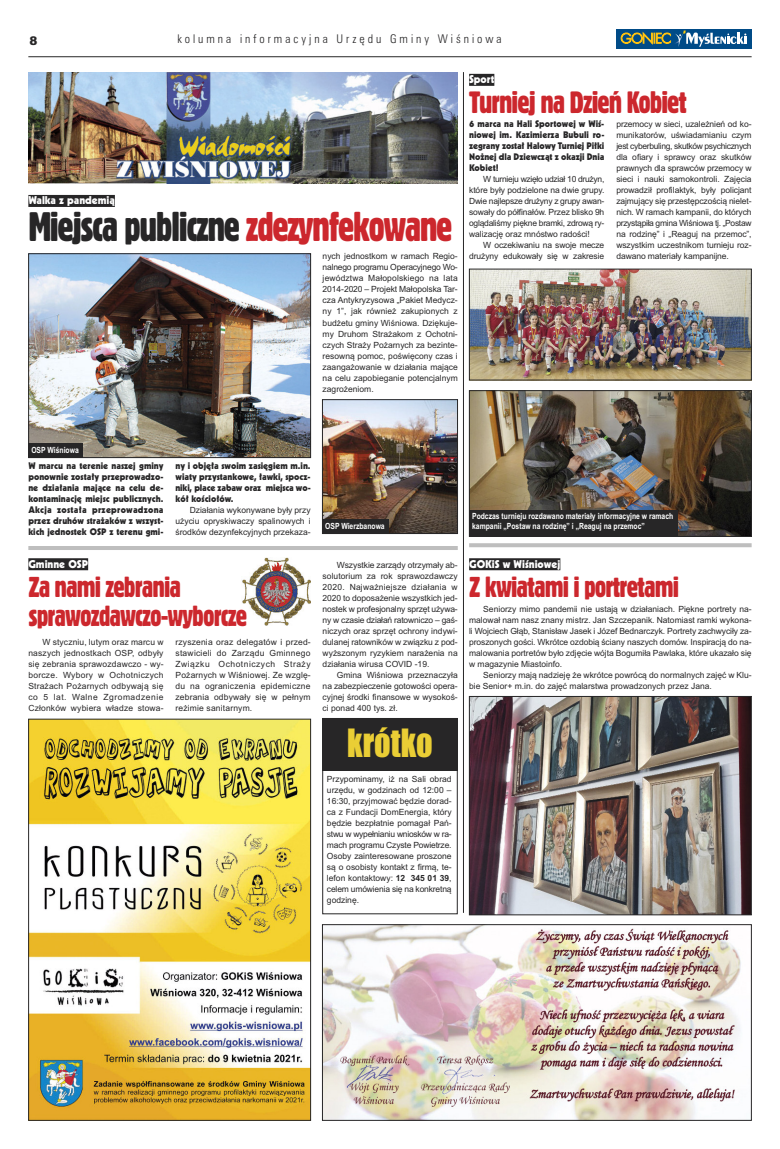
<style>
.page{position:relative;width:780px;height:1149px;background:#fff}
.page>*{position:absolute;margin:0;border:0;box-sizing:border-box;transform-origin:0 0}
.t1{font:40px "Gothic 821 Cn EU";letter-spacing:-.04em;color:#272627}
.t2{font:36px "Impact";color:#eace35;scale:.9 1}
.t3{font:30px "Gothic 821 Cn EU";letter-spacing:-.035em;color:#cc272d}
.t4{font:28px/29px "Gothic 821 Cn EU";letter-spacing:-.035em;color:#cc272d}
.t5{font:12px "Zurich Lt Cn EU";letter-spacing:.25em;color:#272627}
.t6{font:900 12px "Arial";color:#272627}
.t7{font:11px "Geometric 231 Hv EU";color:#fff}
.t8{font:9.3px/11px "Geometric 231 Hv EU";color:#272627;text-align:justify}
.t9{font:8.5px/11px "Arial";color:#272627;text-align:justify}
.t10{font:700 8.5px/10px "Arial";color:#fff;scale:.8 1}
.s1{color:#cc272d}
.s2{font-weight:700}
</style>
<div class="page">
<hr style="left:28px;top:56px;width:723px;height:1px;background:#272627">
<div style="left:616px;top:29px;width:135px;height:20px;background:#004b87"></div>
<svg style="left:620px;top:30px;width:126px;height:17px"></svg>
<img style="left:28px;top:72px;width:429px;height:112px">
<img style="left:30px;top:720px;width:279px;height:398px">
<div style="left:28px;top:718px;width:283px;height:402px;border:1px solid #272627"></div>
<img style="left:471px;top:698px;width:278px;height:214px">
<div style="left:469px;top:696px;width:282px;height:218px;border:1px solid #272627"></div>
<img style="left:471px;top:392px;width:278px;height:142px">
<div style="left:469px;top:390px;width:282px;height:146px;border:1px solid #272627"></div>
<img style="left:471px;top:271px;width:278px;height:107px">
<img style="left:324px;top:926px;width:417px;height:192px">
<div style="left:322px;top:924px;width:429px;height:196px;border:1px solid #272627"></div>
<div style="left:469px;top:74px;width:25px;height:12px;background:#272627"></div>
<div style="left:28px;top:195px;width:87px;height:12px;background:#272627"></div>
<img style="left:30px;top:255px;width:279px;height:200px">
<div style="left:28px;top:253px;width:283px;height:204px;border:1px solid #272627"></div>
<div style="left:28px;top:443px;width:55px;height:14px;background:#272627"></div>
<hr style="left:28px;top:546px;width:430px;height:4px;background:#bebebe">
<div style="left:322px;top:717px;width:136px;height:197px;border:1px solid #272627"></div>
<div style="left:322px;top:717px;width:136px;height:53px;background:#272627"></div>
<img style="left:242px;top:557px;width:68px;height:68px">
<div style="left:28px;top:558px;width:60px;height:12px;background:#272627"></div>
<img style="left:324px;top:401px;width:132px;height:130px">
<div style="left:322px;top:399px;width:136px;height:134px;border:1px solid #272627"></div>
<div style="left:322px;top:519px;width:67px;height:14px;background:#272627"></div>
<hr style="left:463px;top:72px;width:1px;height:840px;background:#272627">
<div style="left:469px;top:558px;width:91px;height:12px;background:#272627"></div>
<div style="left:469px;top:509px;width:209px;height:27px;background:#272627"></div>
<svg style="left:469px;top:543px;width:282px;height:4px"></svg>
<h3 class="t6" style="left:29px;top:34px;width:10px">8</h3>
<h3 class="t5" style="left:177px;top:31px;width:326px">kolumna informacyjna Urzędu Gminy Wiśniowa</h3>
<p class="t7" style="left:469px;top:72px;width:27px">Sport</p>
<h3 class="t3" style="left:469px;top:84px;width:219px">Turniej na Dzień Kobiet</h3>
<p class="t7" style="left:28px;top:193px;width:88px">Walka z pandemią</p>
<h1 class="t1" style="left:28px;top:203px;width:425px">Miejsca publiczne <span class="s1">zdezynfekowane</span></h1>
<p class="t9" style="left:322px;top:251px;width:137px">nych jednostkom w ramach Regio&shy;nalnego programu Operacyjnego Wo&shy;jewództwa Małopolskiego na lata 2014-2020 – Projekt Małopolska Tar&shy;cza Antykryzysowa „Pakiet Medycz&shy;ny 1”, jak również zakupionych z budżetu gminy Wiśniowa. Dziękuje&shy;my Druhom Strażakom z Ochotni&shy;czych Straży Pożarnych za bezinte&shy;resowną pomoc, poświęcony czas i zaangażowanie w działania mające na celu zapobieganie potencjalnym zagrożeniom.</p>
<p class="t8" style="left:469px;top:118px;width:137px">6 marca na Hali Sportowej w Wiś&shy;niowej im. Kazimierza Bubuli ro&shy;zegrany został Halowy Turniej Piłki Nożnej dla Dziewcząt z okazji Dnia Kobiet!</p>
<p class="t9" style="left:469px;top:174px;width:137px;text-indent:14px">W turnieju wzięło udział 10 drużyn, które były podzielone na dwie grupy.<br>Dwie najlepsze drużyny z grupy awan&shy;sowały do półfinałów. Przez blisko 9h oglądaliśmy piękne bramki, zdrową ry&shy;walizację oraz mnóstwo radości!</p>
<p class="t9" style="left:469px;top:240px;width:137px;text-align:right">W oczekiwaniu na swoje mecze drużyny edukowały się w zakresie</p>
<p class="t9" style="left:616px;top:119px;width:137px">przemocy w sieci, uzależnień od ko&shy;munikatorów, uświadamianiu czym jest cyberbuling, skutków psychicznych dla ofiary i sprawcy oraz skutków prawnych dla sprawców przemocy w sieci i nauki samokontroli. Zajęcia prowadził profilaktyk, były policjant zajmujący się przestępczością nielet&shy;nich. W ramach kampanii, do których przystąpiła gmina Wiśniowa tj. „Postaw na rodzinę” i „Reaguj na przemoc”, wszystkim uczestnikom turnieju roz&shy;dawano materiały kampanijne.</p>
<p class="t10" style="left:31px;top:445px;width:61px">OSP Wiśniowa</p>
<p class="t8" style="left:28px;top:459px;width:137px">W marcu na terenie naszej gminy ponownie zostały przeprowadzo&shy;ne działania mające na celu de&shy;kontaminację miejsc publicznych.<br>Akcja została przeprowadzona przez druhów strażaków z wszyst&shy;kich jednostek OSP z terenu gmi-</p>
<p class="t8" style="left:175px;top:459px;width:137px">ny i objęła swoim zasięgiem m.in. wiaty przystankowe, ławki, spocz&shy;niki, place zabaw oraz miejsca wo&shy;kół kościołów.</p>
<p class="t9" style="left:175px;top:504px;width:137px;text-indent:14px">Działania wykonywane były przy użyciu opryskiwaczy spalinowych i środków dezynfekcyjnych przekaza-</p>
<p class="t7" style="left:28px;top:556px;width:61px">Gminne OSP</p>
<h3 class="t4" style="left:28px;top:572px;width:220px">Za nami zebrania sprawozdawczo-wyborcze</h3>
<p class="t9" style="left:28px;top:636px;width:137px;text-indent:14px">W styczniu, lutym oraz marcu w naszych jednostkach OSP, odbyły się zebrania sprawozdawczo - wy&shy;borcze. Wybory w Ochotniczych Strażach Pożarnych odbywają się co 5 lat. Walne Zgromadzenie Członków wybiera władze stowa-</p>
<p class="t9" style="left:175px;top:636px;width:137px">rzyszenia oraz delegatów i przed&shy;stawicieli do Zarządu Gminnego Związku Ochotniczych Straży Pożarnych w Wiśniowej. Ze wzglę&shy;du na ograniczenia epidemiczne zebrania odbywały się w pełnym reżimie sanitarnym.</p>
<p class="t10" style="left:325px;top:521px;width:76px">OSP Wierzbanowa</p>
<p class="t10" style="left:472px;top:511px;width:253px">Podczas turnieju rozdawano materiały informacyjne w ramach kampanii „Postaw na rodzinę” i „Reaguj na przemoc”</p>
<p class="t9" style="left:322px;top:559px;width:137px;text-indent:14px">Wszystkie zarządy otrzymały ab&shy;solutorium za rok sprawozdawczy 2020. Najważniejsze działania w 2020 to doposażenie wszystkich jed&shy;nostek w profesjonalny sprzęt używa&shy;ny w czasie działań ratowniczo – gaś&shy;niczych oraz sprzęt ochrony indywi&shy;dulanej ratowników w związku z pod&shy;wyższonym ryzykiem narażenia na działania wirusa COVID -19.</p>
<p class="t9" style="left:322px;top:669px;width:137px;text-indent:14px">Gmina Wiśniowa przeznaczyła na zabezpieczenie gotowości opera&shy;cyjnej środki finansowe w wysokoś&shy;ci ponad 400 tys. zł.</p>
<h2 class="t2" style="left:347px;top:723px;width:97px">krótko</h2>
<p class="t9" style="left:327px;top:773px;width:126px">Przypominamy, iż na Sali obrad urzędu, w godzinach od 12:00 – 16:30, przyjmować będzie dorad&shy;ca z Fundacji DomEnergia, który będzie bezpłatnie pomagał Pań&shy;stwu w wypełnianiu wniosków w ra&shy;mach programu Czyste Powietrze.<br>Osoby zainteresowane proszone są o osobisty kontakt z firmą, te&shy;lefon kontaktowy: <span class="s2">12 345 01 39</span>, celem umówienia się na konkretną godzinę.</p>
<p class="t7" style="left:469px;top:556px;width:93px">GOKiS w Wiśniowej</p>
<h3 class="t4" style="left:469px;top:572px;width:211px">Z kwiatami i portretami</h3>
<p class="t9" style="left:469px;top:603px;width:284px;text-indent:14px">Seniorzy mimo pandemii nie ustają w działaniach. Piękne portrety na&shy;malował nam nasz znany mistrz. Jan Szczepanik. Natomiast ramki wykona&shy;li Wojciech Głąb, Stanisław Jasek i Józef Bednarczyk. Portrety zachwyciły za&shy;proszonych gości. Wkrótce ozdobią ściany naszych domów. Inspiracją do na&shy;malowania portretów było zdjęcie wójta Bogumiła Pawlaka, które ukazało się w magazynie Miastoinfo.</p>
<p class="t9" style="left:469px;top:669px;width:284px;text-indent:14px">Seniorzy mają nadzieję że wkrótce powrócą do normalnych zajęć w Klu&shy;bie Senior+ m.in. do zajęć malarstwa prowadzonych przez Jana.</p>
</div>
